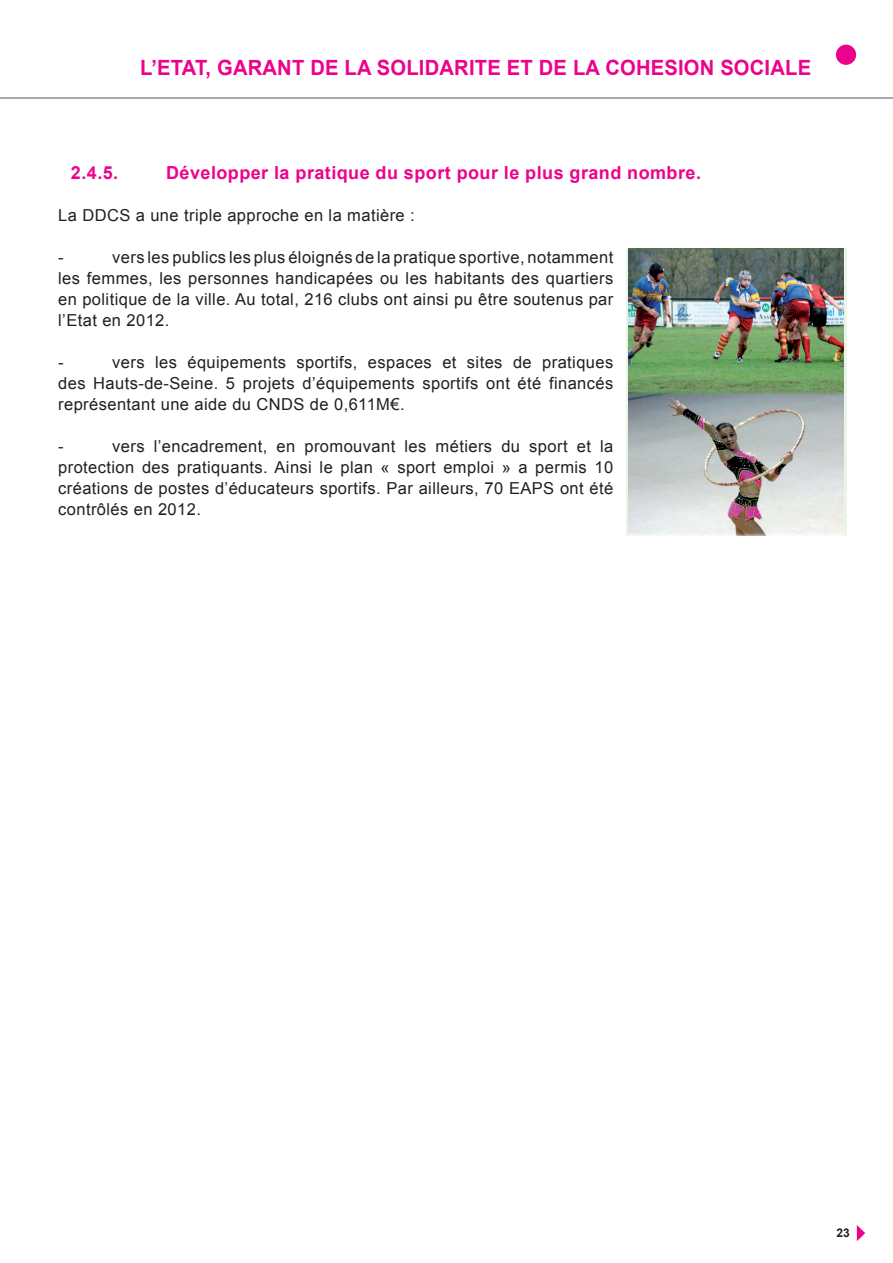
<style>
.page{position:relative;width:893px;height:1263px;background:#fff}
.page>*{position:absolute;margin:0;border:0;box-sizing:border-box;transform-origin:0 0}
.t1{font:700 21px "Arial";letter-spacing:.01em;color:#ed028c;scale:.96 1}
.t2{font:700 18px "Arial";letter-spacing:.025em;color:#ed028c}
.t3{font:16.5px/21px "Arial";letter-spacing:.025em;color:#231f20;text-align:justify}
.t4{font:700 12px "Arial";color:#231f20}
</style>
<div class="page">
<div style="left:836px;top:45px;width:20px;height:20px;background:#ed028c;border-radius:50%"></div>
<svg style="left:857px;top:1225px;width:8px;height:16px"></svg>
<hr style="left:0;top:98px;width:893px;height:1px;background:#57585a">
<div style="left:626px;top:249px;width:220px;height:287px;background:linear-gradient(to bottom,#eaf4e7,#eaf4e7)"></div>
<img style="left:628px;top:249px;width:215px;height:287px">
<p class="t1" style="left:140px;top:54px;width:573px">L’ETAT, GARANT DE LA SOLIDARITE ET DE LA CO HESION</p>
<p class="t1" style="left:720px;top:54px;width:96px">SOCIALE</p>
<p class="t2" style="left:71px;top:161px;width:79px">2.4.5. D</p>
<p class="t2" style="left:180px;top:161px;width:523px">évelopper la pratique du sport pour le plus grand nombre.</p>
<p class="t3" style="left:58px;top:205px;width:358px">La DDCS a une triple approche en la matière :</p>
<p class="t3" style="left:58px;top:247px;width:7px">-</p>
<p class="t3" style="left:58px;top:247px;width:557px;text-indent:54px">vers les publics les plus éloignés de la pratique sportive, notamment les femmes, les personnes handicapées ou les habitants des quartiers en politique de la ville. Au total, 216 clubs ont ainsi pu être soutenus par l’Etat en 2012.</p>
<p class="t3" style="left:58px;top:352px;width:7px">-</p>
<p class="t3" style="left:58px;top:352px;width:557px;text-indent:54px">vers les équipements sportifs, espaces et sites de pratiques des Hauts-de-Seine. 5 projets d’équipements sportifs ont été financés représentant une aide du CNDS de 0,611M€.</p>
<p class="t3" style="left:58px;top:436px;width:7px">-</p>
<p class="t3" style="left:58px;top:436px;width:557px;text-indent:54px">vers l’encadrement, en promouvant les métiers du sport et la protection des pratiquants. Ainsi le plan « sport emploi » a permis 10 créations de postes d’éducateurs sportifs. Par ailleurs, 70 EAPS ont été contrôlés en 2012.</p>
<p class="t4" style="left:837px;top:1225px;width:15px">23</p>
</div>
